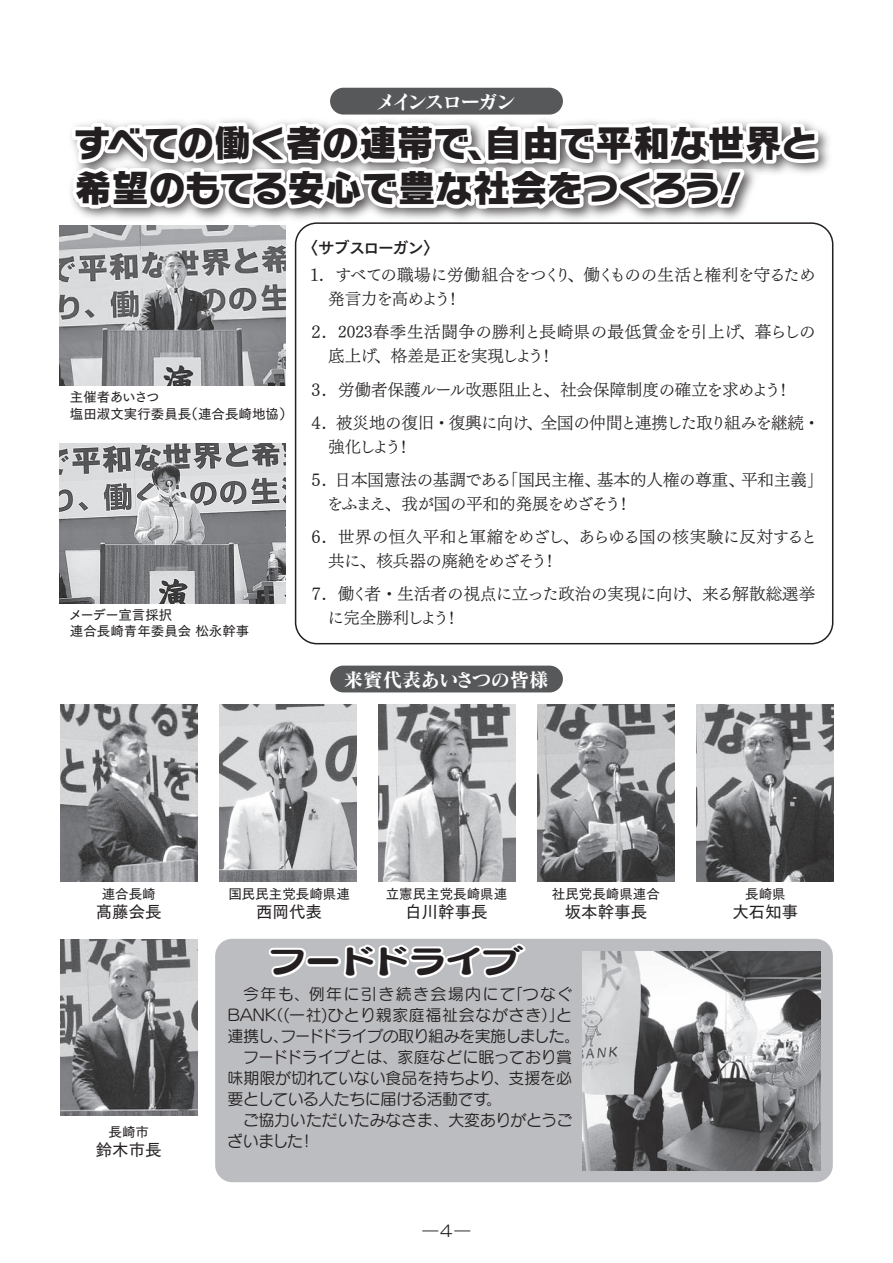
<style>
.page{position:relative;width:893px;height:1263px;background:#fff}
.page>*{position:absolute;margin:0;border:0;box-sizing:border-box;transform-origin:0 0}
.t1{font:37.5px "Rodin NTLG Pro EB";letter-spacing:-.025em;color:#231f20}
.t2{font:31.5px "Slump Std DB";letter-spacing:-.075em;color:#231f20;scale:1.25 1}
.t3{font:19.5px "Matisse Pro B";letter-spacing:-.03em;color:#fff}
.t4{font:19.5px "Matisse Pro B";letter-spacing:-.1em;color:#fff}
.t5{font:16.5px/24px "Tsuku Min Pro LB";letter-spacing:-.015em;color:#231f20}
.t6{font:16.5px "Tsuku Min Pro LB";letter-spacing:-.06em;color:#231f20}
.t7{font:16.5px/24px "Tsuku Min Pro LB";letter-spacing:.02em;color:#231f20}
.t8{font:16.5px "Tsuku Go Pro D";color:#231f20}
.t9{font:16.5px "Tsuku Min Pro LB";letter-spacing:-.04em;color:#231f20}
.t10{font:16.5px "Tsuku Go Pro B";letter-spacing:-.105em;color:#231f20}
.t11{font:16.5px "Tsuku Min Pro LB";letter-spacing:.005em;color:#231f20}
.t12{font:15.9px "Seurat Pro M";letter-spacing:-.005em;color:#231f20}
.t13{font:15.9px/21px "Seurat Pro M";letter-spacing:-.03em;color:#231f20}
.t14{font:15.9px "Seurat Pro M";letter-spacing:.045em;color:#231f20}
.t15{font:15.9px "Seurat Pro M";letter-spacing:.09em;color:#231f20}
.t16{font:15.9px "Seurat Pro M";letter-spacing:-.025em;color:#231f20}
.t17{font:15.9px "Rodin Pro M";color:#231f20}
.t18{font:13.5px/16.5px "Tsuku Go Pro D";color:#231f20}
.t19{font:13.5px "Tsuku Go Pro D";letter-spacing:-.06em;color:#231f20}
</style>
<div class="page">
<div style="left:215px;top:939px;width:618px;height:243px;background:#bcbdc0;border-radius:17px"></div>
<div style="left:330px;top:666px;width:233px;height:26px;background:#57585a;border-radius:13px"></div>
<img style="left:60px;top:304px;width:226px;height:81px">
<img style="left:60px;top:443px;width:226px;height:160px">
<img style="left:582px;top:951px;width:238px;height:219px">
<img style="left:60px;top:705px;width:137px;height:176px">
<img style="left:219px;top:705px;width:137px;height:176px">
<img style="left:378px;top:705px;width:137px;height:176px">
<img style="left:537px;top:705px;width:137px;height:176px">
<img style="left:697px;top:705px;width:136px;height:176px">
<img style="left:60px;top:939px;width:137px;height:177px">
<svg style="left:268px;top:947px;width:38px;height:31px"></svg>
<div style="left:306px;top:956px;width:35px;height:10px;border:4px solid #fff;border-radius:3px"></div>
<svg style="left:343px;top:943px;width:183px;height:35px"></svg>
<svg style="left:60px;top:87px;width:763px;height:217px"></svg>
<div style="left:330px;top:88px;width:233px;height:27px;background:#57585a;border-radius:13px"></div>
<p class="t4" style="left:375px;top:89px;width:142px">メインスローガン</p>
<h1 class="t1" style="left:74px;top:117px;width:746px">すべての働く者の連帯で自由で平和な世界と</h1>
<h1 class="t1" style="left:466px;top:117px;width:39px">、</h1>
<h1 class="t1" style="left:74px;top:162px;width:648px">希望のもてる安心で豊な社会をつくろう</h1>
<h1 class="t1" style="left:712px;top:162px;width:39px">!</h1>
<p class="t10" style="left:302px;top:234px;width:139px">〈サブスローガン〈</p>
<p class="t5" style="left:445px;top:261px;width:127px;text-indent:-138px">１．すべての職場に労働組合をつくり!</p>
<p class="t6" style="left:567px;top:260px;width:250px">、働くものの生活と権利を守るため</p>
<p class="t6" style="left:328px;top:284px;width:124px">発言力を高めよう</p>
<p class="t19" style="left:70px;top:386px;width:91px">主催者あいさつ</p>
<p class="t18" style="left:185px;top:404px;width:110px">（連合長崎地協(</p>
<p class="t18" style="left:70px;top:404px;width:123px">塩田淑文実行委員長</p>
<p class="t18" style="left:69px;top:605px;width:182px">メーデー宣言採択<br>連合長崎青年委員会松永幹事</p>
<p class="t7" style="left:538px;top:318px;width:204px;text-indent:-231px">２．2023春季生活闘争の勝利と長崎県の最低賃金を引上げ!</p>
<p class="t5" style="left:738px;top:318px;width:79px">、暮らしの</p>
<p class="t5" style="left:328px;top:342px;width:50px">底上げ</p>
<p class="t6" style="left:374px;top:341px;width:171px">、格差是正を実現しよう</p>
<p class="t5" style="left:526px;top:371px;width:295px;line-height:33px;text-indent:-219px">３．労働者保護ルール改悪阻止と、社会保障制度の確立を求めよう<br>、全国の仲間と連携した取り組みを継続・</p>
<p class="t5" style="left:775px;top:375px;width:18px">!</p>
<p class="t5" style="left:395px;top:408px;width:135px;text-indent:-88px">４．被災地の復旧・復興に向け!</p>
<p class="t5" style="left:328px;top:432px;width:74px">強化しよう</p>
<p class="t5" style="left:308px;top:465px;width:32px">５．</p>
<p class="t5" style="left:502px;top:465px;width:100px">「国民主権、</p>
<p class="t5" style="left:334px;top:465px;width:178px">日本国憲法の基調である</p>
<p class="t5" style="left:597px;top:465px;width:149px">基本的人権の尊重、</p>
<p class="t5" style="left:741px;top:465px;width:84px">平和主義「</p>
<p class="t5" style="left:308px;top:485px;width:511px;line-height:33px;text-indent:19px">をふまえ、我が国の平和的発展をめざそう<br>６．世界の恒久平和と軍縮をめざし、あらゆる国の核実験に反対すると</p>
<p class="t5" style="left:541px;top:546px;width:18px">!</p>
<p class="t5" style="left:615px;top:489px;width:18px">!</p>
<p class="t9" style="left:328px;top:545px;width:220px">共に、核兵器の廃絶をめざそう</p>
<p class="t11" style="left:686px;top:578px;width:131px">、来る解散総選挙</p>
<p class="t5" style="left:444px;top:579px;width:246px;text-indent:-136px">７．働く者・生活者の視点に立った政治の実現に向け!</p>
<p class="t9" style="left:328px;top:602px;width:123px">に完全勝利しよう</p>
<p class="t3" style="left:344px;top:667px;width:206px">来賓代表あいさつの皆様</p>
<p class="t18" style="left:102px;top:884px;width:55px">連合長崎</p>
<p class="t8" style="left:96px;top:898px;width:67px">髙藤会長</p>
<p class="t18" style="left:109px;top:1122px;width:42px">長崎市</p>
<p class="t8" style="left:96px;top:1136px;width:67px">鈴木市長</p>
<p class="t18" style="left:228px;top:884px;width:123px">国民民主党長崎県連</p>
<p class="t8" style="left:256px;top:898px;width:67px">西岡代表</p>
<p class="t18" style="left:386px;top:884px;width:123px">立憲民主党長崎県連</p>
<p class="t8" style="left:405px;top:898px;width:84px">白川幹事長</p>
<p class="t18" style="left:552px;top:884px;width:109px">社民党長崎県連合</p>
<p class="t8" style="left:565px;top:898px;width:84px">坂本幹事長</p>
<h2 class="t2" style="left:268px;top:940px;width:204px">フードドライブ</h2>
<p class="t12" style="left:507px;top:983px;width:67px">「つなぐ</p>
<p class="t15" style="left:228px;top:983px;width:290px">　今年も、例年に引き続き会場内にて</p>
<p class="t14" style="left:268px;top:1004px;width:298px">（(一社)ひとり親家庭福祉会ながさき）」</p>
<p class="t12" style="left:556px;top:1004px;width:17px">と</p>
<p class="t13" style="left:228px;top:1004px;width:354px">BANK<br>連携しフードドライブの取り組みを実施しました。</p>
<p class="t12" style="left:273px;top:1025px;width:17px">、</p>
<p class="t12" style="left:228px;top:1046px;width:346px">　フードドライブとは、家庭などに眠っており賞</p>
<p class="t12" style="left:228px;top:1067px;width:346px">味期限が切れていない食品を持ちより、支援を必</p>
<p class="t12" style="left:486px;top:1088px;width:17px">。</p>
<p class="t16" style="left:228px;top:1088px;width:263px">要としている人たちに届ける活動です</p>
<p class="t12" style="left:228px;top:1109px;width:347px">　ご協力いただいたみなさま、大変ありがとうご</p>
<p class="t12" style="left:299px;top:1130px;width:17px">!</p>
<p class="t12" style="left:228px;top:1130px;width:77px">ざいました</p>
<p class="t17" style="left:423px;top:1221px;width:49px">―４―</p>
<p class="t18" style="left:745px;top:884px;width:42px">長崎県</p>
<p class="t8" style="left:732px;top:898px;width:68px">大石知事</p>
</div>
